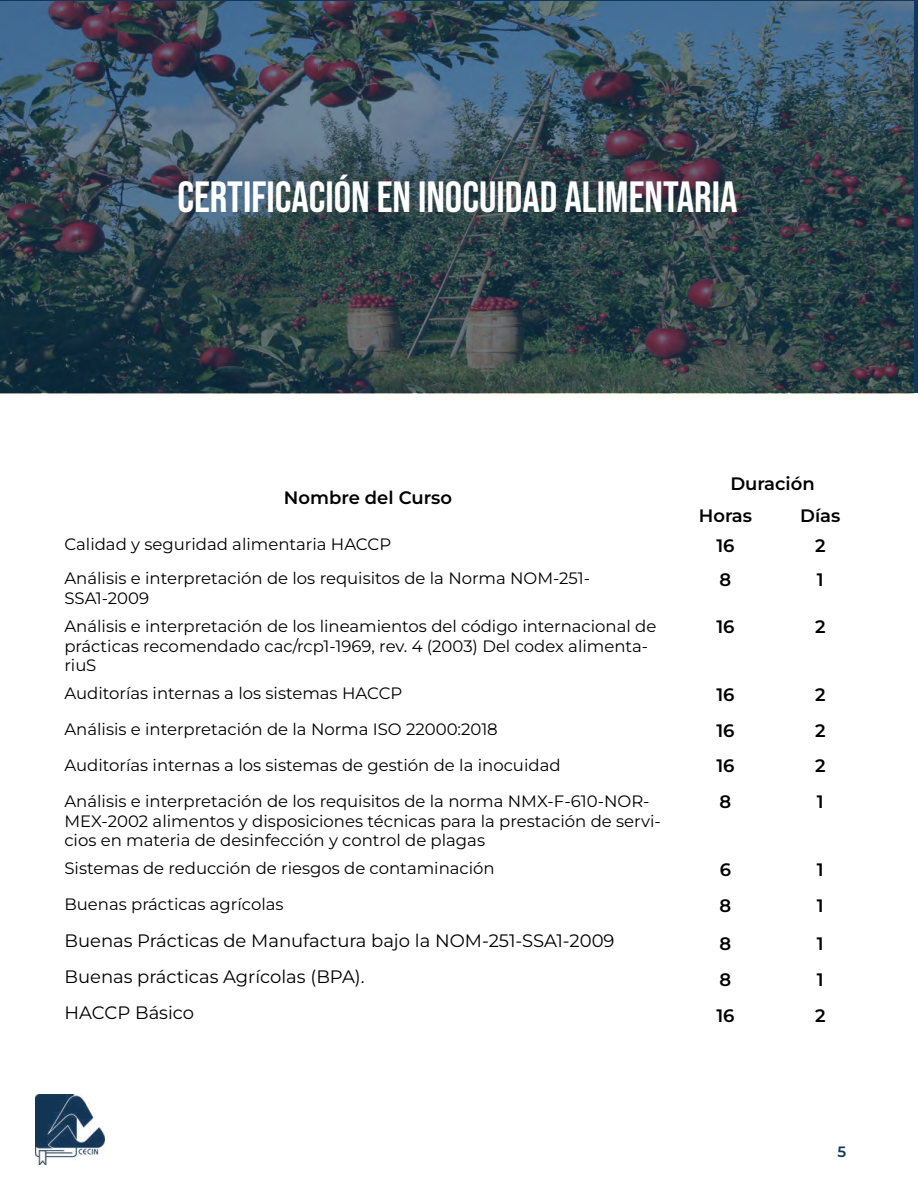
<style>
.page{position:relative;width:918px;height:1188px;background:#fff}
.page>*{position:absolute;margin:0;border:0;box-sizing:border-box;transform-origin:0 0}
.t1{font:43.5px "Bebas Neue";color:#fff}
.t2{font:18px "Montserrat";color:#000}
.t3{font:600 18px/32.5px "Montserrat";color:#000}
.t4{font:16.5px/19.8px "Montserrat";color:#000}
.t5{font:600 15px "Montserrat";color:#10385a}
</style>
<div class="page">
<img style="left:36px;top:1094px;width:69px;height:70px">
<img style="left:0;top:1px;width:914px;height:393px">
<h1 class="t1" style="left:177px;top:172px;width:562px">CERTIFICACIÓN EN INOCUIDAD ALIMENTARIA</h1>
<p class="t3" style="left:284px;top:481px;width:170px">Nombre del Curso</p>
<p class="t3" style="left:699px;top:466px;width:117px;text-indent:31px">Duración<br>Horas</p>
<p class="t3" style="left:800px;top:499px;width:42px">Días</p>
<p class="t4" style="left:64px;top:534px;width:328px">Calidad y seguridad alimentaria HACCP</p>
<p class="t3" style="left:716px;top:528px;width:20px">16</p>
<p class="t3" style="left:815px;top:528px;width:12px">2</p>
<p class="t4" style="left:64px;top:568px;width:527px">Análisis e interpretación de los requisitos de la Norma NOM-251-<br>SSA1-2009</p>
<p class="t3" style="left:720px;top:562px;width:13px">8</p>
<p class="t3" style="left:817px;top:562px;width:8px">1</p>
<p class="t4" style="left:64px;top:616px;width:593px">Análisis e interpretación de los lineamientos del código internacional de prácticas recomendado cac/rcp1-1969, rev. 4 (2003) Del codex alimenta&shy;riuS</p>
<p class="t3" style="left:716px;top:610px;width:20px">16</p>
<p class="t3" style="left:815px;top:610px;width:12px">2</p>
<p class="t4" style="left:64px;top:683px;width:339px">Auditorías internas a los sistemas HACCP</p>
<p class="t3" style="left:716px;top:678px;width:20px">16</p>
<p class="t3" style="left:815px;top:678px;width:12px">2</p>
<p class="t4" style="left:64px;top:719px;width:435px">Análisis e interpretación de la Norma ISO 22000:2018</p>
<p class="t3" style="left:716px;top:714px;width:20px">16</p>
<p class="t3" style="left:815px;top:714px;width:12px">2</p>
<p class="t4" style="left:64px;top:755px;width:498px">Auditorías internas a los sistemas de gestión de la inocuidad</p>
<p class="t3" style="left:716px;top:749px;width:20px">16</p>
<p class="t3" style="left:815px;top:749px;width:12px">2</p>
<p class="t4" style="left:64px;top:791px;width:598px">Análisis e interpretación de los requisitos de la norma NMX-F-610-NOR-<br>MEX-2002 alimentos y disposiciones técnicas para la prestación de servi&shy;cios en materia de desinfección y control de plagas</p>
<p class="t3" style="left:720px;top:785px;width:13px">8</p>
<p class="t3" style="left:817px;top:785px;width:8px">1</p>
<p class="t4" style="left:64px;top:858px;width:432px">Sistemas de reducción de riesgos de contaminación</p>
<p class="t3" style="left:720px;top:853px;width:13px">6</p>
<p class="t3" style="left:817px;top:853px;width:8px">1</p>
<p class="t4" style="left:64px;top:894px;width:221px">Buenas prácticas agrícolas</p>
<p class="t3" style="left:720px;top:888px;width:13px">8</p>
<p class="t3" style="left:817px;top:888px;width:8px">1</p>
<p class="t2" style="left:64px;top:929px;width:552px">Buenas Prácticas de Manufactura bajo la NOM-251-SSA1-2009</p>
<p class="t3" style="left:720px;top:927px;width:13px">8</p>
<p class="t3" style="left:817px;top:927px;width:8px">1</p>
<p class="t2" style="left:64px;top:965px;width:302px">Buenas prácticas Agrícolas (BPA).</p>
<p class="t3" style="left:720px;top:963px;width:13px">8</p>
<p class="t3" style="left:817px;top:963px;width:8px">1</p>
<p class="t2" style="left:65px;top:1000px;width:131px">HACCP Básico</p>
<p class="t3" style="left:716px;top:999px;width:20px">16</p>
<p class="t3" style="left:815px;top:999px;width:12px">2</p>
<p class="t5" style="left:838px;top:1142px;width:10px">5</p>
</div>
